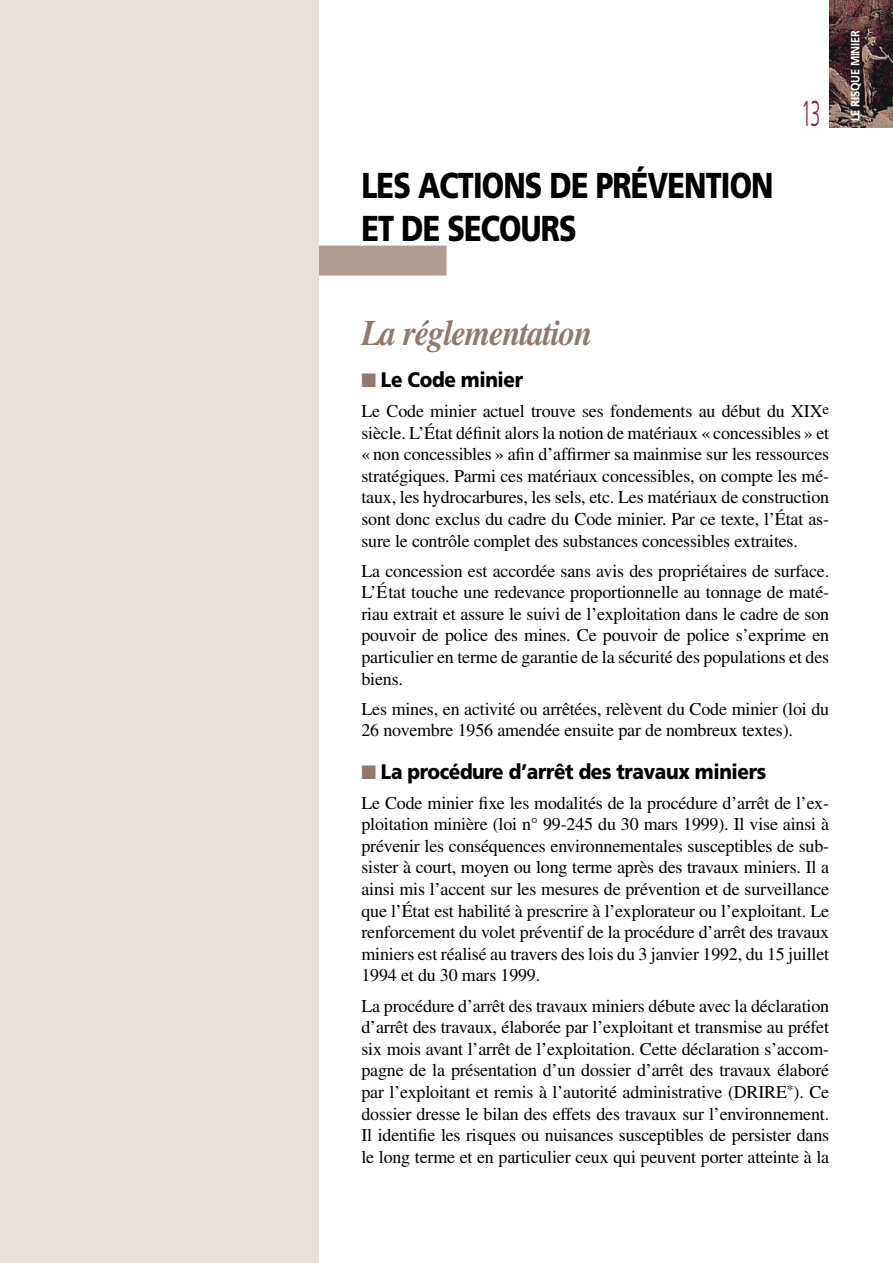
<style>
.page{position:relative;width:893px;height:1263px;background:#fff}
.page>*{position:absolute;margin:0;border:0;box-sizing:border-box;transform-origin:0 0}
.t1{font:900 36px/43.2px "Frutiger";letter-spacing:-.03em;color:#000;scale:.8 1}
.t2{font:italic 700 36px "Times";letter-spacing:-.03em;color:#907a6e;scale:.9 1}
.t3{font:300 36px "Frutiger";color:#951b3c;scale:.5 1}
.t4{font:900 21px "Frutiger";letter-spacing:-.02em;color:#000;scale:.9 1}
.t5{font:18px/21.6px "Times";letter-spacing:-.01em;color:#000;text-align:justify}
.t6{font:700 12px "Frutiger";letter-spacing:-.025em;color:#fff;scale:.92 1}
</style>
<div class="page">
<div style="left:0;top:0;width:319px;height:1263px;background:#e7e0db"></div>
<img style="left:829px;top:0;width:64px;height:128px">
<div style="left:319px;top:246px;width:127px;height:30px;background:#af9d91"></div>
<h1 class="t1" style="left:361px;top:163px;width:517px">LES ACTIONS DE PRÉVENTION<br>ET DE SECOURS</h1>
<h1 class="t3" style="left:801px;top:93px;width:40px">13</h1>
<p class="t6" style="left:848px;top:121px;width:100px;rotate:-90deg">LE RISQUE MINIER</p>
<h1 class="t2" style="left:361px;top:311px;width:258px">La réglementation</h1>
<p class="t4" style="left:381px;top:367px;width:159px">Le Code minier</p>
<p class="t5" style="left:361px;top:400px;width:469px">Le Code minier actuel trouve ses fondements au début du XIX<sup>e </sup>siècle. L’État définit alors la notion de matériaux « concessibles » et « non concessibles » afin d’affirmer sa mainmise sur les ressources stratégiques. Parmi ces matériaux concessibles, on compte les mé&shy;taux, les hydrocarbures, les sels, etc. Les matériaux de construction sont donc exclus du cadre du Code minier. Par ce texte, l’État as&shy;sure le contrôle complet des substances concessibles extraites.</p>
<p class="t5" style="left:361px;top:560px;width:469px">La concession est accordée sans avis des propriétaires de surface.<br>L’État touche une redevance proportionnelle au tonnage de maté&shy;riau extrait et assure le suivi de l’exploitation dans le cadre de son pouvoir de police des mines. Ce pouvoir de police s’exprime en particulier en terme de garantie de la sécurité des populations et des biens.</p>
<p class="t5" style="left:361px;top:698px;width:469px">Les mines, en activité ou arrêtées, relèvent du Code minier (loi du<br>26 novembre 1956 amendée ensuite par de nombreux textes).</p>
<p class="t4" style="left:381px;top:758px;width:430px">La procédure d’arrêt des travaux miniers</p>
<p class="t5" style="left:361px;top:792px;width:469px">Le Code minier fixe les modalités de la procédure d’arrêt de l’ex&shy;ploitation minière (loi n° 99-245 du 30 mars 1999). Il vise ainsi à prévenir les conséquences environnementales susceptibles de sub&shy;sister à court, moyen ou long terme après des travaux miniers. Il a ainsi mis l’accent sur les mesures de prévention et de surveillance que l’État est habilité à prescrire à l’explorateur ou l’exploitant. Le renforcement du volet préventif de la procédure d’arrêt des travaux miniers est réalisé au travers des lois du 3 janvier 1992, du 15 juillet 1994 et du 30 mars 1999.</p>
<p class="t5" style="left:361px;top:995px;width:469px">La procédure d’arrêt des travaux miniers débute avec la déclaration d’arrêt des travaux, élaborée par l’exploitant et transmise au préfet six mois avant l’arrêt de l’exploitation. Cette déclaration s’accom&shy;pagne de la présentation d’un dossier d’arrêt des travaux élaboré par l’exploitant et remis à l’autorité administrative (DRIRE<sup>*</sup>). Ce dossier dresse le bilan des effets des travaux sur l’environnement.<br>Il identifie les risques ou nuisances susceptibles de persister dans le long terme et en particulier ceux qui peuvent porter atteinte à la</p>
</div>
